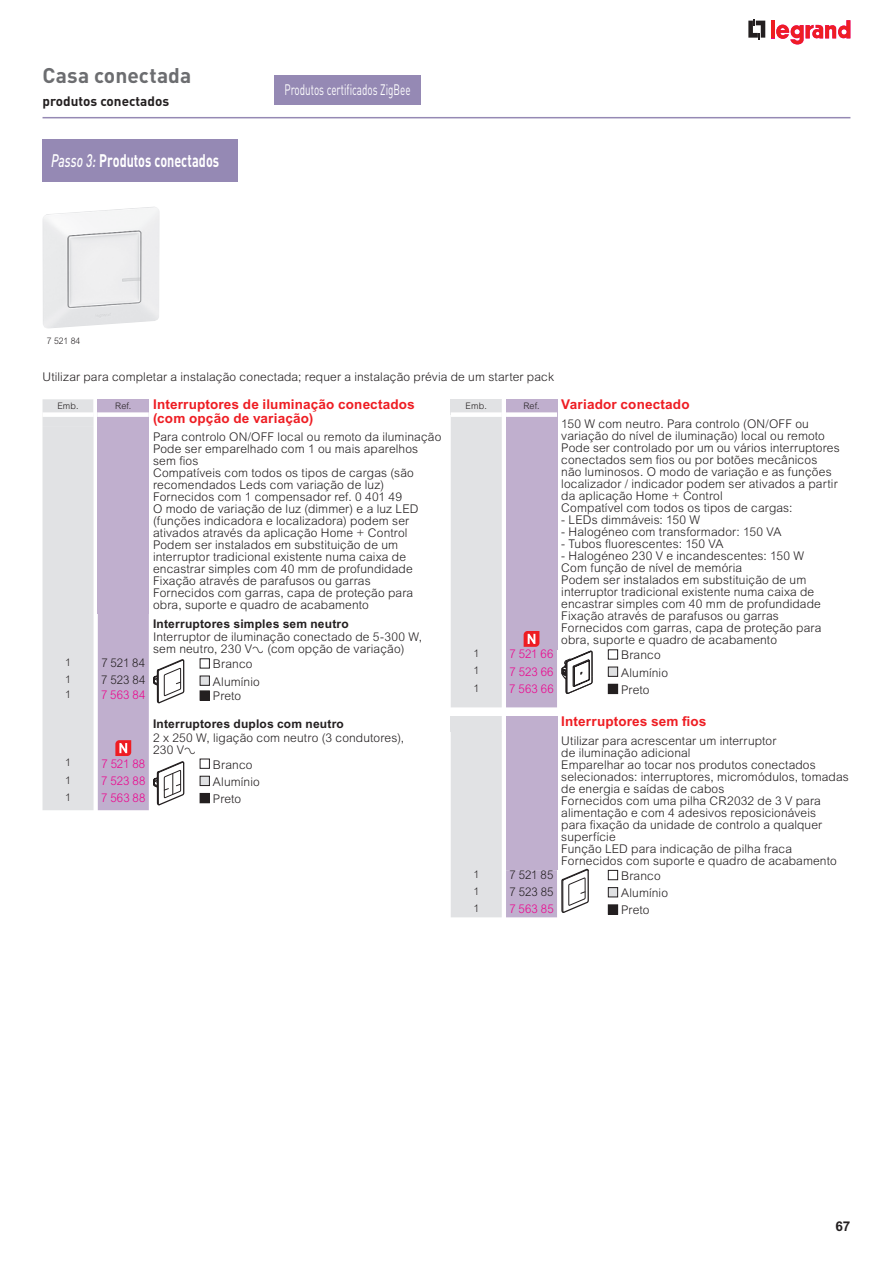
<style>
.page{position:relative;width:893px;height:1263px;background:#fff}
.page>*{position:absolute;margin:0;border:0;box-sizing:border-box;transform-origin:0 0}
.t1{font:700 21px "DIN Pro";letter-spacing:.005em;color:#6c6d70}
.t2{font:700 18px "DIN Pro";color:#fff;scale:.7 1}
.t3{font:15px "DIN Pro";color:#fff;scale:.66 1}
.t4{font:700 13.5px/13.5px "Arial MT Std";letter-spacing:.01em;color:#ee1d23}
.t5{font:700 13.5px "DIN Pro";color:#231f20}
.t6{font:700 13.5px "Arial MT Std";color:#231f20}
.t7{font:300 12px/12px "Arial MT Std";letter-spacing:.01em;color:#231f20}
.t8{font:700 12px "Arial MT Std";letter-spacing:.015em;color:#231f20}
.t9{font:300 12px "Arial MT Std";letter-spacing:.015em;color:#ed028c;scale:.95 1}
.t10{font:300 12px "Arial MT Std";letter-spacing:.01em;color:#231f20;scale:.95 1}
.t11{font:300 10.5px "Arial MT Std";color:#231f20}
.t12{font:300 9px "Arial MT Std";letter-spacing:.015em;color:#231f20}
.t13{font:300 9px "Arial MT Std";letter-spacing:.015em;color:#231f20;scale:.95 1}
.s1{font-weight:500;font-style:italic}
.s2{font-family:"Legrand 2007";font-weight:400}
</style>
<div class="page">
<hr style="left:43px;top:117px;width:807px;height:1px;background:#9589b4">
<svg style="left:748px;top:19px;width:17px;height:20px"></svg>
<hr style="left:771px;top:20px;width:4px;height:18px;background:#ee1d23">
<svg style="left:776px;top:20px;width:74px;height:25px"></svg>
<div style="left:200px;top:658px;width:10px;height:10px;border:1px solid #231f20"></div>
<div style="left:200px;top:676px;width:9px;height:9px;background:#e0e1e3"></div>
<div style="left:200px;top:676px;width:10px;height:9px;border:1px solid #231f20"></div>
<div style="left:200px;top:691px;width:9px;height:9px;background:#231f20"></div>
<div style="left:200px;top:691px;width:10px;height:9px;border:1px solid #231f20"></div>
<div style="left:200px;top:759px;width:10px;height:9px;border:1px solid #231f20"></div>
<div style="left:200px;top:776px;width:9px;height:9px;background:#e0e1e3"></div>
<div style="left:200px;top:776px;width:10px;height:10px;border:1px solid #231f20"></div>
<div style="left:200px;top:793px;width:9px;height:10px;background:#231f20"></div>
<div style="left:200px;top:793px;width:10px;height:10px;border:1px solid #231f20"></div>
<div style="left:451px;top:399px;width:51px;height:16px;background:#e1e2e4"></div>
<div style="left:506px;top:399px;width:51px;height:16px;background:#c0afce"></div>
<div style="left:608px;top:650px;width:10px;height:9px;border:1px solid #231f20"></div>
<div style="left:608px;top:667px;width:10px;height:9px;background:#e0e1e3"></div>
<div style="left:608px;top:667px;width:10px;height:10px;border:1px solid #231f20"></div>
<div style="left:608px;top:684px;width:10px;height:9px;background:#231f20"></div>
<div style="left:608px;top:684px;width:10px;height:10px;border:1px solid #231f20"></div>
<div style="left:451px;top:716px;width:51px;height:15px;background:#e1e2e4"></div>
<div style="left:506px;top:716px;width:51px;height:15px;background:#c0afce"></div>
<div style="left:608px;top:870px;width:10px;height:10px;border:1px solid #231f20"></div>
<div style="left:608px;top:888px;width:10px;height:9px;background:#e0e1e3"></div>
<div style="left:608px;top:887px;width:10px;height:10px;border:1px solid #231f20"></div>
<div style="left:608px;top:905px;width:10px;height:9px;background:#231f20"></div>
<div style="left:608px;top:904px;width:10px;height:10px;border:1px solid #231f20"></div>
<img style="left:43px;top:207px;width:117px;height:122px">
<svg style="left:451px;top:731px;width:138px;height:186px"></svg>
<div style="left:43px;top:139px;width:195px;height:42px;background:#9589b4"></div>
<svg style="left:43px;top:399px;width:141px;height:411px"></svg>
<svg style="left:451px;top:412px;width:142px;height:295px"></svg>
<div style="left:274px;top:75px;width:147px;height:30px;background:#9589b4"></div>
<h1 class="t1" style="left:43px;top:61px;width:150px">Casa conectada</h1>
<p class="t5" style="left:43px;top:92px;width:128px">produtos conectados</p>
<h2 class="t2" style="left:51px;top:148px;width:242px"><span class="s1">Passo 3:</span> Produtos conectados</h2>
<p class="t3" style="left:285px;top:79px;width:193px">Produtos certificados ZigBee</p>
<p class="t13" style="left:47px;top:335px;width:37px">7 521 84</p>
<p class="t7" style="left:43px;top:371px;width:513px">Utilizar para completar a instalação conectada; requer a instalação prévia de um starter pack</p>
<p class="t12" style="left:57px;top:401px;width:23px">Emb.</p>
<p class="t12" style="left:115px;top:401px;width:18px">Ref.</p>
<p class="t4" style="left:153px;top:397px;width:263px">Interruptores de iluminação conectados (com opção de variação)</p>
<p class="t7" style="left:153px;top:430px;width:290px">Para controlo ON/OFF local ou remoto da iluminação Pode ser emparelhado com 1 ou mais aparelhos sem fios<br>Compatíveis com todos os tipos de cargas (são recomendados Leds com variação de luz)<br>Fornecidos com 1 compensador ref. 0 401 49<br>O modo de variação de luz (dimmer) e a luz LED (funções indicadora e localizadora) podem ser ativados através da aplicação Home + Control Podem ser instalados em substituição de um interruptor tradicional existente numa caixa de encastrar simples com 40 mm de profundidade Fixação através de parafusos ou garras<br>Fornecidos com garras, capa de proteção para obra, suporte e quadro de acabamento</p>
<p class="t8" style="left:153px;top:616px;width:197px">Interruptores simples sem neutro</p>
<p class="t7" style="left:153px;top:631px;width:271px">Interruptor de iluminação conectado de 5-300 W, sem neutro, 230 V<span class="s2">±</span> (com opção de variação)</p>
<p class="t11" style="left:65px;top:656px;width:7px">1</p>
<p class="t10" style="left:101px;top:656px;width:48px">7 521 84</p>
<p class="t7" style="left:213px;top:658px;width:41px">Branco</p>
<p class="t11" style="left:65px;top:674px;width:7px">1</p>
<p class="t10" style="left:101px;top:673px;width:48px">7 523 84</p>
<p class="t7" style="left:213px;top:675px;width:48px">Alumínio</p>
<p class="t11" style="left:65px;top:689px;width:7px">1</p>
<p class="t9" style="left:101px;top:688px;width:48px">7 563 84</p>
<p class="t7" style="left:213px;top:690px;width:30px">Preto</p>
<p class="t8" style="left:153px;top:717px;width:192px">Interruptores duplos com neutro</p>
<p class="t7" style="left:153px;top:731px;width:253px">2 x 250 W, ligação com neutro (3 condutores),<br>230 V<span class="s2">±</span></p>
<p class="t11" style="left:65px;top:757px;width:7px">1</p>
<p class="t9" style="left:101px;top:756px;width:48px">7 521 88</p>
<p class="t7" style="left:213px;top:758px;width:41px">Branco</p>
<p class="t11" style="left:65px;top:774px;width:7px">1</p>
<p class="t9" style="left:101px;top:774px;width:48px">7 523 88</p>
<p class="t7" style="left:213px;top:775px;width:48px">Alumínio</p>
<p class="t11" style="left:65px;top:791px;width:7px">1</p>
<p class="t9" style="left:101px;top:791px;width:48px">7 563 88</p>
<p class="t7" style="left:213px;top:793px;width:30px">Preto</p>
<p class="t12" style="left:466px;top:401px;width:23px">Emb.</p>
<p class="t12" style="left:523px;top:401px;width:18px">Ref.</p>
<p class="t4" style="left:561px;top:397px;width:130px">Variador conectado</p>
<p class="t7" style="left:561px;top:418px;width:280px">150 W com neutro. Para controlo (ON/OFF ou variação do nível de iluminação) local ou remoto Pode ser controlado por um ou vários interruptores conectados sem fios ou por botões mecânicos não luminosos. O modo de variação e as funções localizador / indicador podem ser ativados a partir da aplicação Home + Control<br>Compatível com todos os tipos de cargas:</p>
<p class="t7" style="left:561px;top:514px;width:140px">- LEDs dimmáveis: 150 W</p>
<p class="t7" style="left:561px;top:526px;width:222px">- Halogéneo com transformador: 150 VA</p>
<p class="t7" style="left:561px;top:538px;width:164px">- Tubos fluorescentes: 150 VA</p>
<p class="t7" style="left:561px;top:550px;width:262px">- Halogéneo 230 V e incandescentes: 150 W Com função de nível de memória<br>Podem ser instalados em substituição de um interruptor tradicional existente numa caixa de encastrar simples com 40 mm de profundidade Fixação através de parafusos ou garras Fornecidos com garras, capa de proteção para obra, suporte e quadro de acabamento</p>
<p class="t11" style="left:473px;top:647px;width:7px">1</p>
<p class="t9" style="left:510px;top:647px;width:48px">7 521 66</p>
<p class="t7" style="left:621px;top:649px;width:41px">Branco</p>
<p class="t11" style="left:473px;top:665px;width:7px">1</p>
<p class="t9" style="left:509px;top:664px;width:48px">7 523 66</p>
<p class="t7" style="left:621px;top:666px;width:48px">Alumínio</p>
<p class="t11" style="left:473px;top:682px;width:7px">1</p>
<p class="t9" style="left:509px;top:682px;width:48px">7 563 66</p>
<p class="t7" style="left:621px;top:683px;width:30px">Preto</p>
<p class="t4" style="left:561px;top:714px;width:147px">Interruptores sem fios</p>
<p class="t7" style="left:561px;top:735px;width:289px">Utilizar para acrescentar um interruptor<br>de iluminação adicional<br>Emparelhar ao tocar nos produtos conectados selecionados: interruptores, micromódulos, tomadas de energia e saídas de cabos<br>Fornecidos com uma pilha CR2032 de 3 V para alimentação e com 4 adesivos reposicionáveis<br>para fixação da unidade de controlo a qualquer superfície<br>Função LED para indicação de pilha fraca Fornecidos com suporte e quadro de acabamento</p>
<p class="t11" style="left:473px;top:868px;width:7px">1</p>
<p class="t10" style="left:510px;top:868px;width:48px">7 521 85</p>
<p class="t7" style="left:621px;top:870px;width:41px">Branco</p>
<p class="t11" style="left:473px;top:885px;width:7px">1</p>
<p class="t10" style="left:509px;top:885px;width:48px">7 523 85</p>
<p class="t7" style="left:621px;top:887px;width:48px">Alumínio</p>
<p class="t11" style="left:473px;top:902px;width:7px">1</p>
<p class="t9" style="left:509px;top:902px;width:48px">7 563 85</p>
<p class="t7" style="left:621px;top:904px;width:30px">Preto</p>
<p class="t6" style="left:835px;top:1218px;width:17px">67</p>
</div>
